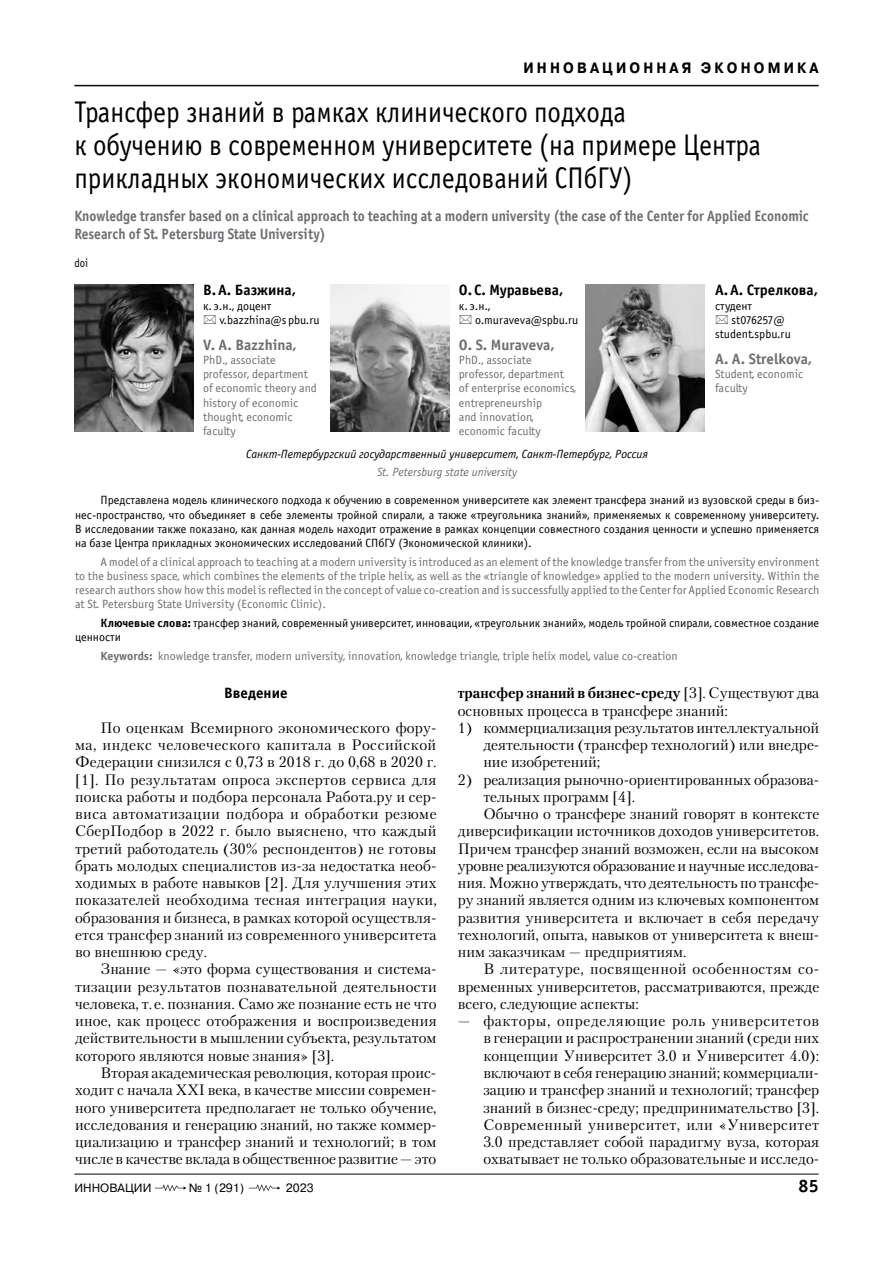
<style>
.page{position:relative;width:893px;height:1263px;background:#fff}
.page>*{position:absolute;margin:0;border:0;box-sizing:border-box;transform-origin:0 0}
.t1{font:30px/33px "Officina Sans Book C";color:#000;scale:.9 1}
.t2{font:18px "Officina Sans Bold C";color:#000}
.t3{font:15px/17.2px "Petersburg C";color:#000;text-align:justify}
.t4{font:15px/18px "Officina Sans Bold C";color:#6d6e71;scale:.9 1}
.t5{font:15px "Officina Sans Bold C";color:#000}
.t6{font:15px "Officina Sans Bold C";color:#6d6e71}
.t7{font:15px "Petersburg C";letter-spacing:.03em;color:#000}
.t8{font:700 15px "Pragmatica C";color:#000;scale:.9 1}
.t9{font:12px/14.2px "Officina Sans Book C";color:#6d6e71}
.t10{font:12px/14.2px "Officina Sans Book C";color:#000}
.t11{font:italic 12px "Officina Sans Book C";color:#000}
.t12{font:italic 12px "Officina Sans Book C";color:#6d6e71}
.t13{font:12px "Pragmatica C";color:#000}
.t14{font:12px "Officina Sans Book C";letter-spacing:-.03em;color:#000}
.t15{font:12px "Officina Sans Book C";color:#000;scale:.9 1}
.s1{font-family:"Officina Sans Bold C"}
.s2{font-weight:700}
</style>
<div class="page">
<hr style="left:74px;top:85px;width:745px;height:1px;background:#000">
<hr style="left:74px;top:86px;width:745px;height:1px;background:#000">
<hr style="left:74px;top:1174px;width:745px;height:1px;background:#000">
<svg style="left:155px;top:1184px;width:31px;height:8px"></svg>
<svg style="left:249px;top:1184px;width:31px;height:8px"></svg>
<img style="left:74px;top:284px;width:120px;height:148px">
<img style="left:330px;top:284px;width:119px;height:148px">
<img style="left:586px;top:284px;width:119px;height:148px">
<p class="t8" style="left:523px;top:60px;width:329px">И Н Н О В А Ц И О Н Н А Я Э К О Н О М И К А</p>
<h1 class="t1" style="left:74px;top:96px;width:764px">Трансфер знаний в рамках клинического подхода<br>к обучению в современном университете (на примере Центра прикладных экономических исследований СПбГУ)</h1>
<p class="t4" style="left:74px;top:208px;width:818px">Knowledge transfer based on a clinical approach to teaching at a modern university (the case of the Center for Applied Economic<br>Research of St. Petersburg State University)</p>
<p class="t15" style="left:74px;top:256px;width:17px">doi</p>
<p class="t5" style="left:203px;top:282px;width:95px">В.А. Базжина,</p>
<p class="t10" style="left:219px;top:299px;width:102px;text-indent:-16px">к. э.н., доцент v.bazzhina@spbu.ru</p>
<p class="t6" style="left:203px;top:336px;width:95px">V. A. Bazzhina,</p>
<p class="t9" style="left:203px;top:353px;width:115px">PhD., associate professor, department of economic theory and history of economic thought, economic faculty</p>
<p class="t5" style="left:459px;top:282px;width:106px">О. С. Муравьева,</p>
<p class="t10" style="left:475px;top:299px;width:105px;text-indent:-16px">к. э.н., o.muraveva@spbu.ru</p>
<p class="t6" style="left:459px;top:336px;width:98px">O. S. Muraveva,</p>
<p class="t9" style="left:459px;top:353px;width:119px">PhD., associate professor, department of enterprise economics, entrepreneurship<br>and innovation, economic faculty</p>
<p class="t11" style="left:246px;top:447px;width:403px">Санкт-Петербургский государственный университет, Санкт-Петербург, Россия</p>
<p class="t12" style="left:377px;top:466px;width:142px">St. Petersburg state university</p>
<p class="t5" style="left:715px;top:282px;width:105px">А.А. Стрелкова,</p>
<p class="t10" style="left:715px;top:299px;width:39px">студент</p>
<p class="t14" style="left:731px;top:313px;width:55px">st076257@</p>
<p class="t10" style="left:715px;top:327px;width:77px">student.spbu.ru</p>
<p class="t6" style="left:715px;top:350px;width:99px">A. A. Strelkova,</p>
<p class="t9" style="left:715px;top:367px;width:90px">Student, economic faculty</p>
<p class="t10" style="left:75px;top:493px;width:746px;text-align:justify;text-indent:26px">Представлена модель клинического подхода к обучению в современном университете как элемент трансфера знаний из вузовской среды в биз&shy;нес-пространство, что объединяет в себе элементы тройной спирали, а также «треугольника знаний», применяемых к современному университету.<br>В исследовании также показано, как данная модель находит отражение в рамках концепции совместного создания ценности и успешно применяется на базе Центра прикладных экономических исследований СПбГУ (Экономической клиники).</p>
<p class="t9" style="left:75px;top:555px;width:746px;text-align:justify;text-indent:26px">A model of a clinical approach to teaching at a modern university is introduced as an element of the knowledge transfer from the university environment to the business space, which combines the elements of the triple helix, as well as the «triangle of knowledge» applied to the modern university. Within the research authors show how this model is reflected in the concept of value co-creation and is successfully applied to the Center for Applied Economic Research at St. Petersburg State University (Economic Clinic).</p>
<p class="t10" style="left:75px;top:616px;width:746px;text-indent:26px"><span class="s1">Ключевые слова:</span> трансфер знаний, современный университет, инновации, «треугольник знаний», модель тройной спирали, совместное создание ценности</p>
<p class="t9" style="left:101px;top:649px;width:579px"><span class="s1">Keywords:</span> knowledge transfer, modern university, innovation, knowledge triangle, triple helix model, value co-creation</p>
<p class="t5" style="left:224px;top:685px;width:65px">Введение</p>
<p class="t3" style="left:75px;top:719px;width:363px;text-indent:26px">По оценкам Всемирного экономического фору&shy;ма, индекс человеческого капитала в Российской Федерации снизился с 0,73 в 2018 г. до 0,68 в 2020 г. [1]. По результатам опроса экспертов сервиса для поиска работы и подбора персонала Работа.ру и сер&shy;виса автоматизации подбора и обработки резюме СберПодбор в 2022 г. было выяснено, что каждый третий работодатель (30% респондентов) не готовы брать молодых специалистов из-за недостатка необ&shy;ходимых в работе навыков [2]. Для улучшения этих показателей необходима тесная интеграция науки, образования и бизнеса, в рамках которой осуществля&shy;ется трансфер знаний из современного университета во внешнюю среду.</p>
<p class="t3" style="left:75px;top:960px;width:363px;text-indent:26px">Знание — «это форма существования и система&shy;тизации результатов познавательной деятельности человека, т. е. познания. Само же познание есть не что иное, как процесс отображения и воспроизведения действительности в мышлении субъекта, результатом которого являются новые знания» [3].</p>
<p class="t3" style="left:75px;top:1064px;width:363px;text-indent:26px">Вторая академическая революция, которая проис&shy;ходит с начала XXI века, в качестве миссии современ&shy;ного университета предполагает не только обучение, исследования и генерацию знаний, но также коммер&shy;циализацию и трансфер знаний и технологий; в том числе в качестве вклада в общественное развитие — это</p>
<p class="t3" style="left:458px;top:684px;width:363px"><span class="s2">трансфер знаний в бизнес-среду</span> [3]. Существуют два основных процесса в трансфере знаний:</p>
<p class="t3" style="left:483px;top:719px;width:337px;text-indent:-26px">1) коммерциализация результатов интеллектуальной деятельности (трансфер технологий) или внедре&shy;ние изобретений;</p>
<p class="t3" style="left:458px;top:771px;width:363px">2) реализация рыночно-ориентированных образова-</p>
<p class="t3" style="left:483px;top:788px;width:153px">тельных программ [4].</p>
<p class="t3" style="left:483px;top:805px;width:337px">Обычно о трансфере знаний говорят в контексте</p>
<p class="t3" style="left:458px;top:822px;width:363px">диверсификации источников доходов университетов.</p>
<p class="t3" style="left:458px;top:840px;width:363px">Причем трансфер знаний возможен, если на высоком</p>
<p class="t3" style="left:458px;top:857px;width:363px">уровне реализуются образование и научные исследова-</p>
<p class="t3" style="left:458px;top:874px;width:363px">ния. Можно утверждать, что деятельность по трансфе-</p>
<p class="t3" style="left:458px;top:891px;width:363px">ру знаний является одним из ключевых компонентом</p>
<p class="t3" style="left:458px;top:909px;width:363px">развития университета и включает в себя передачу</p>
<p class="t3" style="left:458px;top:926px;width:363px">технологий, опыта, навыков от университета к внеш-</p>
<p class="t3" style="left:458px;top:943px;width:230px">ним заказчикам — предприятиям.</p>
<p class="t7" style="left:483px;top:960px;width:337px">В литературе, посвященной особенностям со-</p>
<p class="t3" style="left:458px;top:978px;width:363px">временных университетов, рассматриваются, прежде</p>
<p class="t3" style="left:458px;top:995px;width:183px">всего, следующие аспекты:</p>
<p class="t3" style="left:483px;top:1012px;width:337px;text-indent:-26px">— факторы, определяющие роль университетов в генерации и распространении знаний (среди них концепции Университет 3.0 и Университет 4.0): включают в себя генерацию знаний; коммерциали&shy;зацию и трансфер знаний и технологий; трансфер знаний в бизнес-среду; предпринимательство [3].<br>Современный университет, или «Университет 3.0 представляет собой парадигму вуза, которая охватывает не только образовательные и исследо-</p>
<p class="t13" style="left:74px;top:1181px;width:79px">ИННОВАЦИИ</p>
<p class="t13" style="left:189px;top:1181px;width:57px">№ 1 (291)</p>
<p class="t13" style="left:286px;top:1181px;width:29px">2023</p>
<p class="t2" style="left:799px;top:1176px;width:21px">85</p>
</div>
